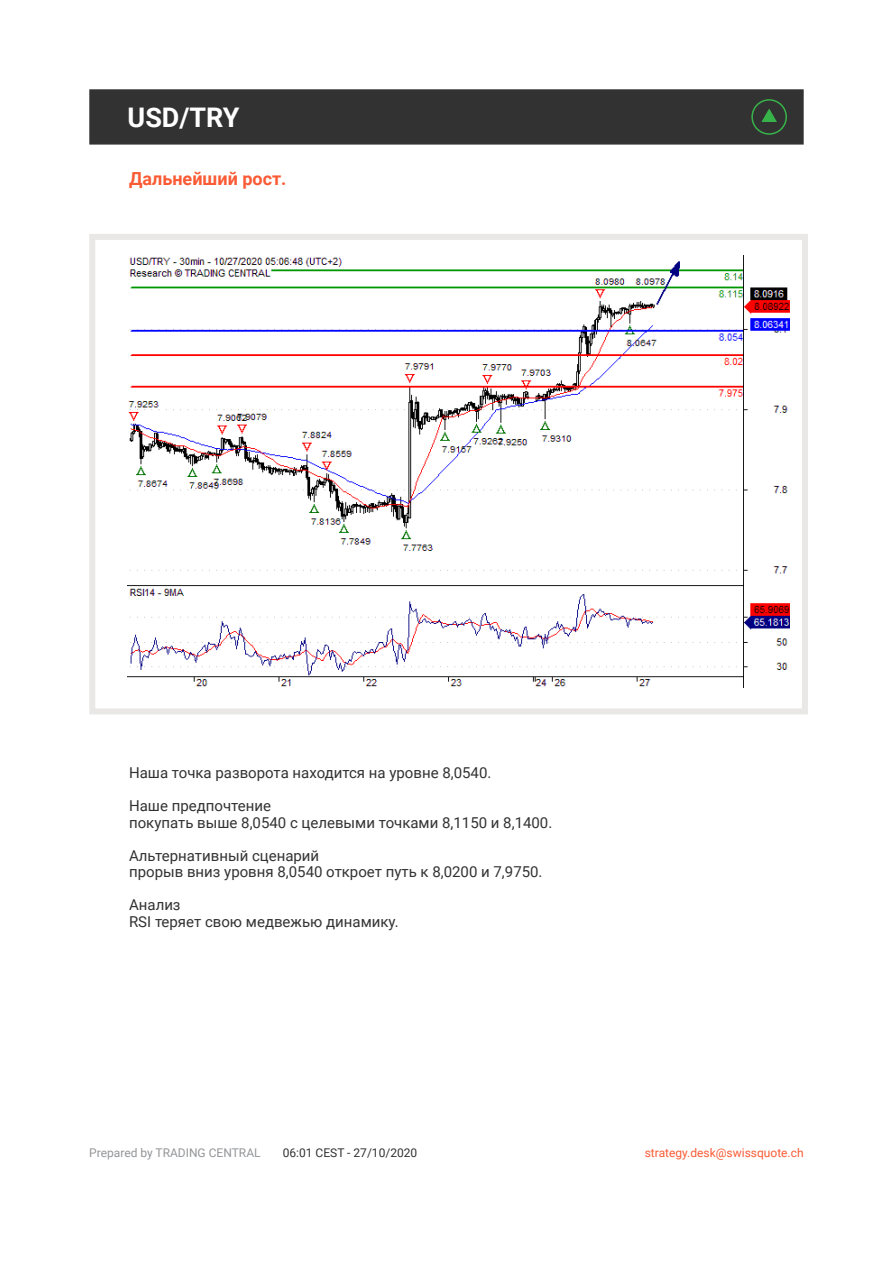
<style>
.page{position:relative;width:893px;height:1263px;background:#fff}
.page>*{position:absolute;margin:0;border:0;box-sizing:border-box;transform-origin:0 0}
.t1{font:700 27px "Roboto";color:#fff}
.t2{font:700 18px "Roboto";color:#fa5b35}
.t3{font:15px/16.5px "Roboto";color:#323232}
.t4{font:12px "Roboto";color:#fa5b35}
.t5{font:12px "Roboto";color:#939598}
.t6{font:12px "Roboto";color:#323232}
</style>
<div class="page">
<div style="left:89px;top:234px;width:719px;height:480px;border:6px solid #e9e8e7"></div>
<div style="left:89px;top:89px;width:715px;height:56px;background:#323232;border:2px solid #323232"></div>
<img style="left:128px;top:255px;width:661px;height:432px">
<svg style="left:751px;top:99px;width:36px;height:36px"></svg>
<h1 class="t1" style="left:128px;top:98px;width:113px">USD/TRY</h1>
<p class="t2" style="left:129px;top:166px;width:159px">Дальнейший рост.</p>
<p class="t3" style="left:129px;top:764px;width:364px">Наша точка разворота находится на уровне 8,0540.</p>
<p class="t3" style="left:129px;top:797px;width:425px">Наше предпочтение<br>покупать выше 8,0540 с целевыми точками 8,1150 и 8,1400.</p>
<p class="t3" style="left:129px;top:846px;width:415px">Альтернативный сценарий<br>прорыв вниз уровня 8,0540 откроет путь к 8,0200 и 7,9750.</p>
<p class="t3" style="left:129px;top:896px;width:271px">Анализ<br>RSI теряет свою медвежью динамику.</p>
<p class="t5" style="left:89px;top:1144px;width:173px">Prepared by TRADING CENTRAL</p>
<p class="t6" style="left:283px;top:1144px;width:136px">06:01 CEST - 27/10/2020</p>
<p class="t4" style="left:645px;top:1144px;width:160px">strategy.desk@swissquote.ch</p>
</div>
